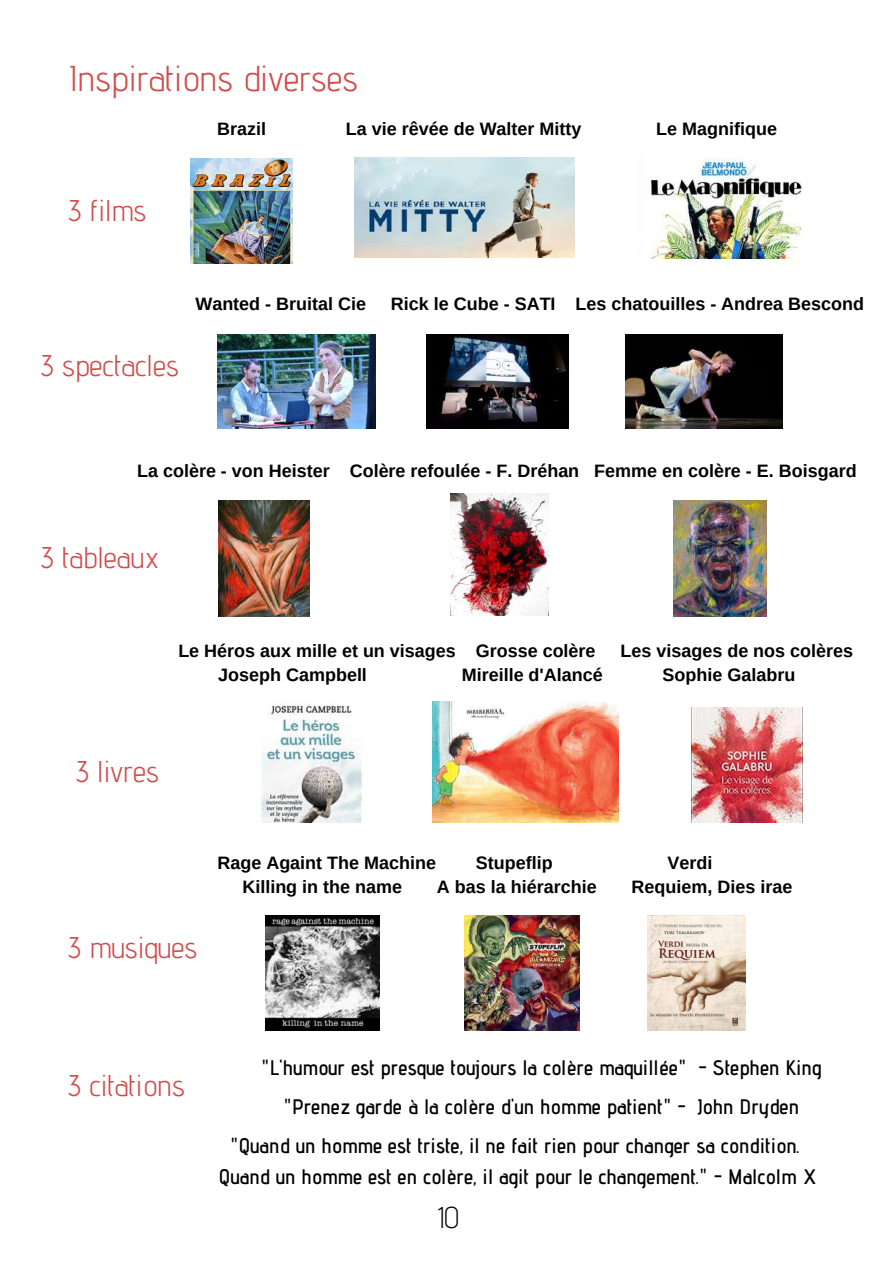
<style>
.page{position:relative;width:893px;height:1264px;background:#fff}
.page>*{position:absolute;margin:0;border:0;box-sizing:border-box;transform-origin:0 0}
.t1{font:36px "Advent Pro";color:#d14c4c}
.t2{font:30px "Advent Pro";color:#d14c4c}
.t3{font:300 30px "Advent Pro";color:#000}
.t4{font:600 21px/38.7px "Advent Pro";color:#000;text-align:right}
.t5{font:700 18px "Arimo";color:#000}
</style>
<div class="page">
<img style="left:190px;top:158px;width:102px;height:105px">
<img style="left:354px;top:158px;width:221px;height:100px">
<img style="left:650px;top:158px;width:152px;height:100px">
<img style="left:219px;top:500px;width:91px;height:116px">
<img style="left:464px;top:915px;width:115px;height:115px">
<img style="left:265px;top:915px;width:115px;height:115px">
<img style="left:648px;top:915px;width:97px;height:115px">
<img style="left:433px;top:701px;width:185px;height:121px">
<img style="left:450px;top:494px;width:98px;height:121px">
<img style="left:691px;top:707px;width:111px;height:115px">
<img style="left:261px;top:705px;width:102px;height:117px">
<img style="left:673px;top:500px;width:93px;height:116px">
<img style="left:218px;top:334px;width:157px;height:94px">
<img style="left:426px;top:334px;width:142px;height:94px">
<img style="left:625px;top:334px;width:157px;height:94px">
<h1 class="t1" style="left:68px;top:56px;width:291px">Inspirations diverses</h1>
<h2 class="t2" style="left:68px;top:192px;width:80px">3 films</h2>
<p class="t5" style="left:217px;top:119px;width:50px">Brazil</p>
<p class="t5" style="left:346px;top:119px;width:237px">La vie rêvée de Walter Mitty</p>
<p class="t5" style="left:656px;top:119px;width:122px">Le Magnifique</p>
<p class="t5" style="left:195px;top:294px;width:172px">Wanted - Bruital Cie</p>
<p class="t5" style="left:391px;top:294px;width:474px">Rick le Cube - SATI Les chatouilles - Andrea Bescond</p>
<h2 class="t2" style="left:41px;top:346px;width:140px">3 spectacles</h2>
<p class="t5" style="left:137px;top:460px;width:721px">La colère - von Heister Colère refoulée - F. Dréhan Femme en colère - E. Boisgard</p>
<h2 class="t2" style="left:41px;top:538px;width:120px">3 tableaux</h2>
<p class="t5" style="left:178px;top:640px;width:418px">Le Héros aux mille et un visages Grosse colère</p>
<p class="t5" style="left:620px;top:640px;width:234px">Les visages de nos colères</p>
<p class="t5" style="left:218px;top:665px;width:150px">Joseph Campbell</p>
<p class="t5" style="left:461px;top:665px;width:142px">Mireille d'Alancé</p>
<p class="t5" style="left:662px;top:665px;width:134px">Sophie Galabru</p>
<h2 class="t2" style="left:76px;top:752px;width:85px">3 livres</h2>
<p class="t5" style="left:217px;top:852px;width:220px">Rage Againt The Machine</p>
<p class="t5" style="left:476px;top:852px;width:78px">Stupeflip</p>
<p class="t5" style="left:667px;top:852px;width:46px">Verdi</p>
<p class="t5" style="left:242px;top:877px;width:161px">Killing in the name</p>
<p class="t5" style="left:437px;top:877px;width:161px">A bas la hiérarchie</p>
<p class="t5" style="left:631px;top:877px;width:162px">Requiem, Dies irae</p>
<h2 class="t2" style="left:68px;top:929px;width:131px">3 musiques</h2>
<h2 class="t2" style="left:68px;top:1066px;width:119px">3 citations</h2>
<p class="t4" style="left:261px;top:1048px;width:562px">"L'humour est presque toujours la colère maquillée" - Stephen King</p>
<p class="t4" style="left:230px;top:1086px;width:571px">"Prenez garde à la colère d'un homme patient" - John Dryden "Quand un homme est triste, il ne fait rien pour changer sa condition.</p>
<p class="t4" style="left:219px;top:1156px;width:599px">Quand un homme est en colère, il agit pour le changement." - Malcolm X</p>
<h2 class="t3" style="left:437px;top:1199px;width:24px">10</h2>
</div>
